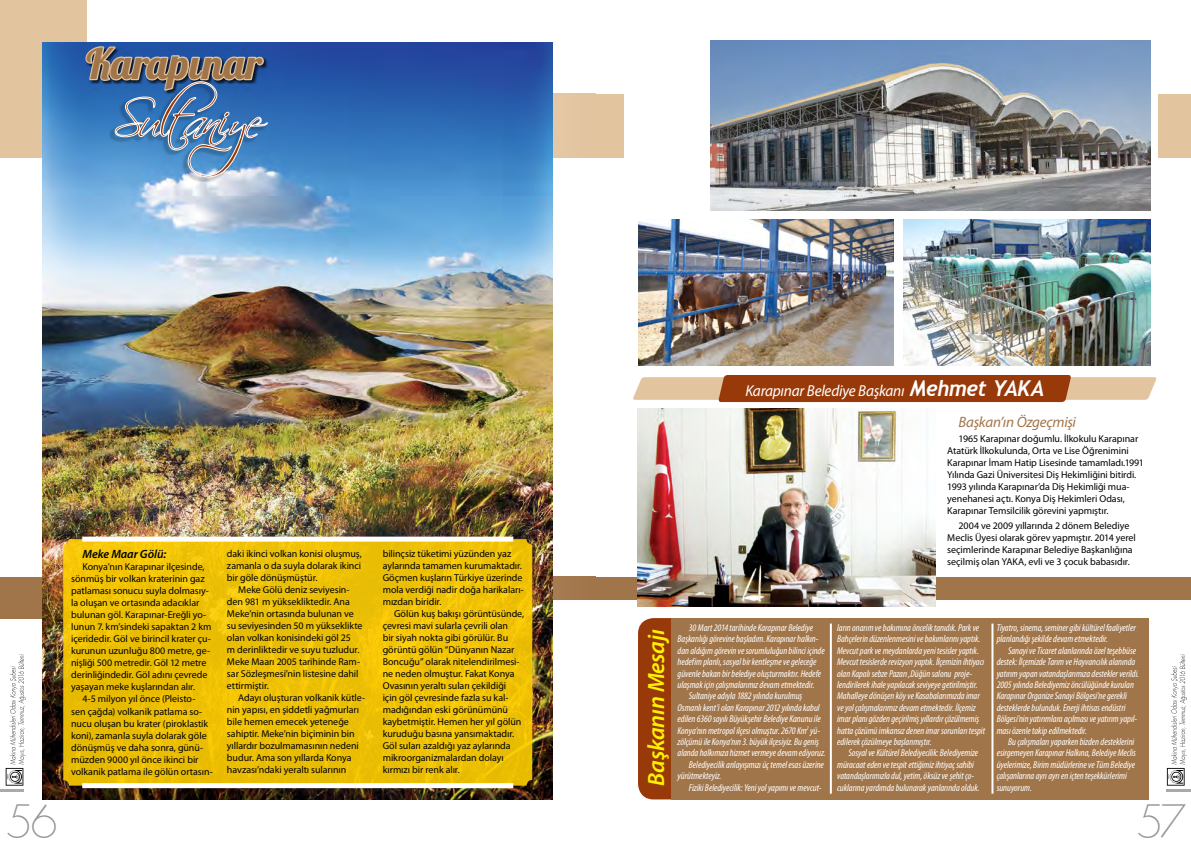
<style>
.page{position:relative;width:1191px;height:842px;background:#fff}
.page>*{position:absolute;margin:0;border:0;box-sizing:border-box;transform-origin:0 0}
.t1{font:300 44px "Futura T Extra";color:#939598}
.t2{font:42px "Lobster 1.4";letter-spacing:.005em;color:#a1754a}
.t3{font:italic 600 23.6px "Myriad Pro";letter-spacing:-.015em;color:#fff200}
.t4{font:italic 15.9px "Myriad Pro";letter-spacing:-.015em;color:#fff;scale:.96 1}
.t5{font:italic 15px "Myriad Pro";letter-spacing:-.02em;color:#a1754a}
.t6{font:italic 600 12px "Myriad Pro";letter-spacing:-.005em;color:#000}
.t7{font:10px/12px "Myriad Pro";letter-spacing:-.005em;color:#000}
.t8{font:italic condensed 10px/11.4px "Myriad Pro";letter-spacing:-.005em;color:#fff}
.s1{font-family:"Trebuchet T Bold";font-size:21.8px}
</style>
<div class="page">
<hr style="left:0;top:789px;width:23px;height:3px;background:#a7a9ac">
<hr style="left:1166px;top:789px;width:25px;height:3px;background:#a7a9ac">
<svg style="left:6px;top:654px;width:20px;height:132px"></svg>
<svg style="left:1166px;top:654px;width:21px;height:132px"></svg>
<div style="left:638px;top:618px;width:73px;height:181px;background:#983909;border-radius:16px"></div>
<svg style="left:633px;top:375px;width:524px;height:27px;background:#b36c42"></svg>
<div style="left:86px;top:577px;width:509px;height:23px;background:#a4784e"></div>
<div style="left:0;top:577px;width:86px;height:41px;background:#a1754a"></div>
<div style="left:86px;top:94px;width:509px;height:63px;background:#e4c6a2"></div>
<div style="left:0;top:0;width:86px;height:157px;background:#e2c49f"></div>
<div style="left:595px;top:577px;width:596px;height:23px;background:#a1754a"></div>
<div style="left:595px;top:94px;width:29px;height:63px;background:#e2c49f"></div>
<div style="left:1158px;top:94px;width:33px;height:63px;background:#e2c49f"></div>
<img style="left:710px;top:41px;width:440px;height:170px">
<img style="left:638px;top:220px;width:255px;height:146px">
<img style="left:43px;top:43px;width:510px;height:756px">
<img style="left:637px;top:409px;width:298px;height:198px">
<div style="left:670px;top:618px;width:478px;height:181px;background:#a1754a"></div>
<hr style="left:830px;top:623px;width:2px;height:171px;background:#fff">
<hr style="left:991px;top:623px;width:2px;height:171px;background:#fff">
<div style="left:63px;top:539px;width:469px;height:247px;background:linear-gradient(to right,#ecbf05,#f0c205);border-radius:6px"></div>
<div style="left:82px;top:537px;width:431px;height:5px;background:#fff"></div>
<div style="left:82px;top:783px;width:431px;height:5px;background:#fff"></div>
<div style="left:109px;top:81px;width:157px;height:101px;background:#000;opacity:.2"></div>
<svg style="left:84px;top:45px;width:184px;height:132px;background:#577eab"></svg>
<img style="left:903px;top:220px;width:247px;height:146px">
<p class="t2" style="left:86px;top:37px;width:177px">Karapınar</p>
<p class="t6" style="left:82px;top:547px;width:85px">Meke Maar Gölü:</p>
<p class="t7" style="left:71px;top:561px;width:142px;text-indent:11px">Konya’nın Karapınar ilçesinde, sönmüş bir volkan kraterinin gaz patlaması sonucu suyla dolmasıy&shy;la oluşan ve ortasında adacıklar bulunan göl. Karapınar-Ereğli yo&shy;lunun 7. km’sindeki sapaktan 2 km içeridedir. Göl ve birincil krater çu&shy;kurunun uzunluğu 800 metre, ge&shy;nişliği 500 metredir. Göl 12 metre derinliğindedir. Göl adını çevrede yaşayan meke kuşlarından alır.</p>
<p class="t7" style="left:71px;top:693px;width:143px;text-indent:11px">4-5 milyon yıl önce (Pleisto-<br>sen çağda) volkanik patlama so&shy;nucu oluşan bu krater (piroklastik koni), zamanla suyla dolarak göle dönüşmüş ve daha sonra, günü&shy;müzden 9000 yıl önce ikinci bir volkanik patlama ile gölün ortasın-</p>
<p class="t7" style="left:227px;top:547px;width:136px;text-align:justify">daki ikinci volkan konisi oluşmuş, zamanla o da suyla dolarak ikinci bir göle dönüşmüştür.</p>
<p class="t7" style="left:227px;top:583px;width:137px;text-indent:11px">Meke Gölü deniz seviyesin&shy;den 981 m yüksekliktedir. Ana<br>Meke’nin ortasında bulunan ve su seviyesinden 50 m yükseklikte olan volkan konisindeki göl 25<br>m derinliktedir ve suyu tuzludur.<br>Meke Maarı 2005 tarihinde Ram&shy;sar Sözleşmesi’nin listesine dahil ettirmiştir.</p>
<p class="t7" style="left:227px;top:691px;width:140px;text-indent:11px">Adayı oluşturan volkanik kütle&shy;nin yapısı, en şiddetli yağmurları bile hemen emecek yeteneğe sahiptir. Meke’nin biçiminin bin yıllardır bozulmamasının nedeni budur. Ama son yıllarda Konya havzası’ndaki yeraltı sularının</p>
<p class="t7" style="left:383px;top:547px;width:143px">bilinçsiz tüketimi yüzünden yaz aylarında tamamen kurumaktadır.<br>Göçmen kuşların Türkiye üzerinde mola verdiği nadir doğa harikaları&shy;mızdan biridir.</p>
<p class="t7" style="left:383px;top:607px;width:143px;text-indent:11px">Gölün kuş bakışı görüntüsünde, çevresi mavi sularla çevrili olan<br>bir siyah nokta gibi görülür. Bu görüntü gölün “Dünyanın Nazar<br>Boncuğu” olarak nitelendirilmesi&shy;ne neden olmuştur. Fakat Konya<br>Ovasının yeraltı suları çekildiği<br>için göl çevresinde fazla su kal&shy;madığından eski görünümünü kaybetmiştir. Hemen her yıl gölün kuruduğu basına yansımaktadır.<br>Göl suları azaldığı yaz aylarında mikroorganizmalardan dolayı kırmızı bir renk alır.</p>
<p class="t4" style="left:745px;top:381px;width:312px">Karapınar Belediye Başkanı <span class="s1">Mehmet YAKA</span></p>
<p class="t5" style="left:958px;top:413px;width:119px">Başkan’ın Özgeçmişi</p>
<p class="t7" style="left:947px;top:433px;width:198px;text-indent:11px">1965 Karapınar doğumlu. İlkokulu Karapınar Atatürk İlkokulunda, Orta ve Lise Öğrenimini Karapınar İmam Hatip Lisesinde tamamladı.1991<br>Yılında Gazi Üniversitesi Diş Hekimliğini bitirdi.<br>1993 yılında Karapınar’da Diş Hekimliği mua&shy;yenehanesi açtı. Konya Diş Hekimleri Odası, Karapınar Temsilcilik görevini yapmıştır.</p>
<p class="t7" style="left:947px;top:519px;width:190px;text-indent:11px">2004 ve 2009 yıllarında 2 dönem Belediye Meclis Üyesi olarak görev yapmıştır. 2014 yerel seçimlerinde Karapınar Belediye Başkanlığına seçilmiş olan YAKA, evli ve 3 çocuk babasıdır.</p>
<p class="t3" style="left:641px;top:786px;width:158px;rotate:-90deg">Başkanın Mesajı</p>
<p class="t8" style="left:677px;top:622px;width:149px;text-indent:11px">30 Mart 2014 tarihinde Karapınar Belediye Başkanlığı görevine başladım. Karapınar halkın&shy;dan aldığım görevin ve sorumluluğun bilinci içinde hedefim planlı, sosyal bir kentleşme ve geleceğe güvenle bakan bir belediye oluşturmaktır. Hedefe ulaşmak için çalışmalarımız devam etmektedir.</p>
<p class="t8" style="left:677px;top:690px;width:150px;text-indent:11px">Sultaniye adıyla 1882 yılında kurulmuş Osmanlı kent’i olan Karapınar 2012 yılında kabul edilen 6360 sayılı Büyükşehir Belediye Kanunu ile Konya’nın metropol ilçesi olmuştur. 2670 Km<sup>2</sup> yü&shy;zölçümü ile Konya‘nın 3. büyük ilçesiyiz. Bu geniş alanda halkımıza hizmet vermeye devam ediyoruz.</p>
<p class="t8" style="left:677px;top:759px;width:148px;text-indent:11px">Belediyecilik anlayışımızı üç temel esas üzerine yürütmekteyiz.</p>
<p class="t8" style="left:689px;top:781px;width:134px">Fiziki Belediyecilik: Yeni yol yapımı ve mevcut-</p>
<p class="t8" style="left:837px;top:622px;width:149px">ların onarım ve bakımına öncelik tanıdık. Park ve Bahçelerin düzenlenmesini ve bakımlarını yaptık.<br>Mevcut park ve meydanlarda yeni tesisler yaptık.<br>Mevcut tesislerde revizyon yaptık. İlçemizin ihtiyacı olan Kapalı sebze Pazarı ,Düğün salonu proje&shy;lendirilerek ihale yapılacak seviyeye getirilmiştir.<br>Mahalleye dönüşen köy ve Kasabalarımızda imar ve yol çalışmalarımız devam etmektedir. İlçemiz imar planı gözden geçirilmiş yıllardır çözülmemiş hatta çözümü imkansız denen imar sorunları tespit edilerek çözülmeye başlanmıştır.</p>
<p class="t8" style="left:837px;top:747px;width:144px;text-indent:11px">Sosyal ve Kültürel Belediyecilik: Belediyemize müracaat eden ve tespit ettiğimiz ihtiyaç sahibi vatandaşlarımızla dul, yetim, öksüz ve şehit ço&shy;cuklarına yardımda bulunarak yanlarında olduk.</p>
<p class="t8" style="left:996px;top:622px;width:141px">Tiyatro, sinema, seminer gibi kültürel faaliyetler planlandığı şekilde devam etmektedir.</p>
<p class="t8" style="left:996px;top:645px;width:144px;text-indent:11px">Sanayi ve Ticaret alanlarında özel teşebbüse destek: İlçemizde Tarım ve Hayvancılık alanında yatırım yapan vatandaşlarımıza destekler verildi.<br>2005 yılında Belediyemiz öncülüğünde kurulan Karapınar Organize Sanayi Bölgesi’ne gerekli desteklerde bulunduk. Enerji ihtisas endüstri Bölgesi’nin yatırımlara açılması ve yatırım yapıl&shy;ması özenle takip edilmektedir.</p>
<p class="t8" style="left:996px;top:736px;width:141px;text-indent:11px">Bu çalışmaları yaparken bizden desteklerini esirgemeyen Karapınar Halkına, Belediye Meclis üyelerimize, Birim müdürlerine ve Tüm Belediye çalışanlarına ayrı ayrı en içten teşekkürlerimi sunuyorum.</p>
<h1 class="t1" style="left:6px;top:794px;width:54px">56</h1>
<h1 class="t1" style="left:1136px;top:794px;width:51px">57</h1>
</div>
